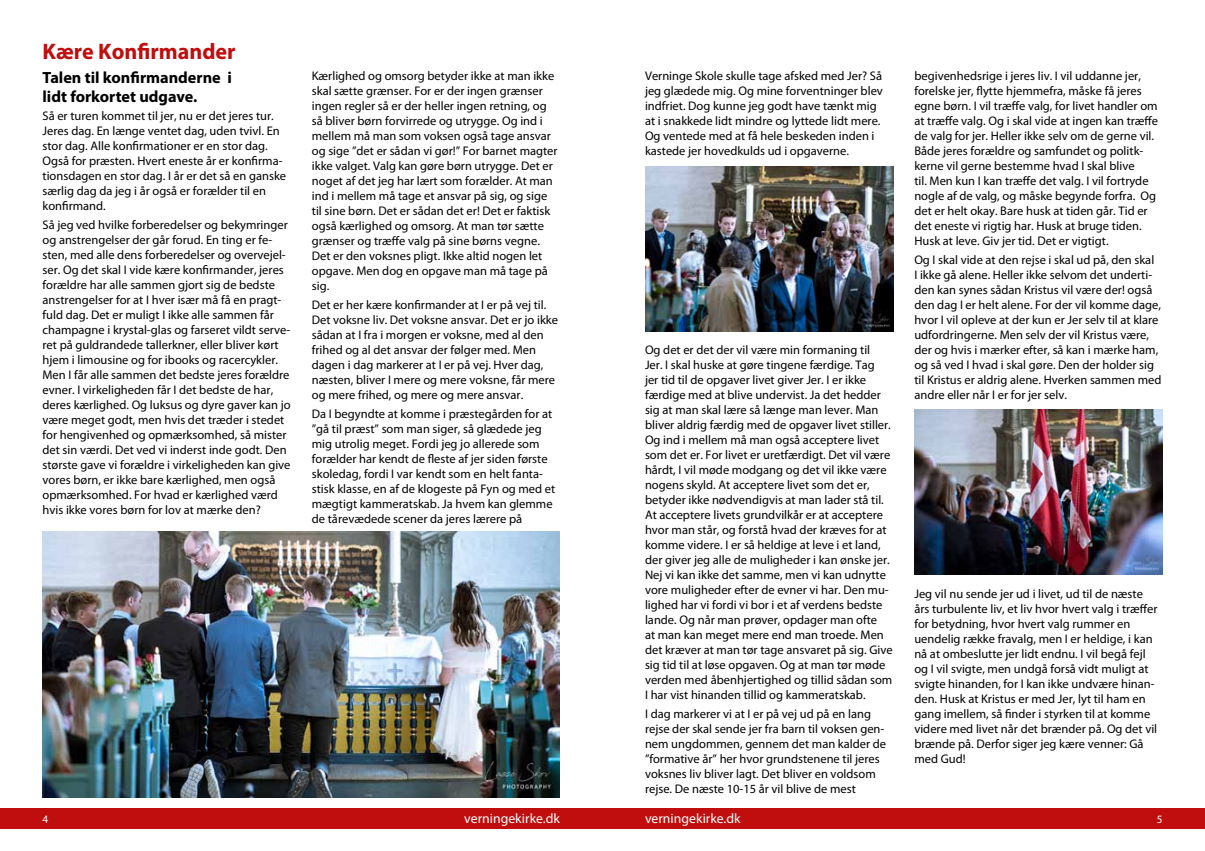
<style>
.page{position:relative;width:1205px;height:851px;background:#fff}
.page>*{position:absolute;margin:0;border:0;box-sizing:border-box;transform-origin:0 0}
.t1{font:700 22.5px "Myriad Pro";color:#c00d0d}
.t2{font:700 16.25px/18.8px "Myriad Pro";color:#000}
.t3{font:13.75px "Myriad Pro";color:#fff}
.t4{font:12.5px/15px "Myriad Pro";color:#000}
.t5{font:11.25px "Myriad Pro";color:#fff}
</style>
<div class="page">
<div style="left:602px;top:808px;width:603px;height:20px;background:#c00d0d"></div>
<div style="left:0;top:808px;width:602px;height:20px;background:#c00d0d"></div>
<img style="left:914px;top:409px;width:248px;height:166px">
<img style="left:43px;top:531px;width:517px;height:266px">
<img style="left:645px;top:167px;width:248px;height:165px">
<h1 class="t1" style="left:43px;top:37px;width:194px">Kære Konfirmander</h1>
<h2 class="t2" style="left:43px;top:68px;width:191px">Talen til konfirmanderne i lidt forkortet udgave.</h2>
<p class="t4" style="left:43px;top:108px;width:245px">Så er turen kommet til jer, nu er det jeres tur.<br>Jeres dag. En længe ventet dag, uden tvivl. En stor dag. Alle konfirmationer er en stor dag.<br>Også for præsten. Hvert eneste år er konfirma&shy;tionsdagen en stor dag. I år er det så en ganske særlig dag da jeg i år også er forælder til en konfirmand.</p>
<p class="t4" style="left:43px;top:217px;width:250px">Så jeg ved hvilke forberedelser og bekymringer og anstrengelser der går forud. En ting er fe&shy;sten, med alle dens forberedelser og overvejel&shy;ser. Og det skal I vide kære konfirmander, jeres forældre har alle sammen gjort sig de bedste anstrengelser for at I hver især må få en pragt&shy;fuld dag. Det er muligt I ikke alle sammen får champagne i krystal-glas og farseret vildt serve&shy;ret på guldrandede tallerkner, eller bliver kørt hjem i limousine og for ibooks og racercykler.<br>Men I får alle sammen det bedste jeres forældre evner. I virkeligheden får I det bedste de har, deres kærlighed. Og luksus og dyre gaver kan jo være meget godt, men hvis det træder i stedet for hengivenhed og opmærksomhed, så mister det sin værdi. Det ved vi inderst inde godt. Den største gave vi forældre i virkeligheden kan give vores børn, er ikke bare kærlighed, men også opmærksomhed. For hvad er kærlighed værd hvis ikke vores børn for lov at mærke den?</p>
<p class="t4" style="left:312px;top:68px;width:247px">Kærlighed og omsorg betyder ikke at man ikke skal sætte grænser. For er der ingen grænser ingen regler så er der heller ingen retning, og så bliver børn forvirrede og utrygge. Og ind i mellem må man som voksen også tage ansvar og sige ”det er sådan vi gør!” For barnet magter ikke valget. Valg kan gøre børn utrygge. Det er noget af det jeg har lært som forælder. At man ind i mellem må tage et ansvar på sig, og sige til sine børn. Det er sådan det er! Det er faktisk også kærlighed og omsorg. At man tør sætte grænser og træffe valg på sine børns vegne.<br>Det er den voksnes pligt. Ikke altid nogen let opgave. Men dog en opgave man må tage på sig.</p>
<p class="t4" style="left:312px;top:297px;width:248px">Det er her kære konfirmander at I er på vej til.<br>Det voksne liv. Det voksne ansvar. Det er jo ikke sådan at I fra i morgen er voksne, med al den frihed og al det ansvar der følger med. Men dagen i dag markerer at I er på vej. Hver dag, næsten, bliver I mere og mere voksne, får mere og mere frihed, og mere og mere ansvar.</p>
<p class="t4" style="left:312px;top:405px;width:245px">Da I begyndte at komme i præstegården for at ”gå til præst” som man siger, så glædede jeg mig utrolig meget. Fordi jeg jo allerede som forælder har kendt de fleste af jer siden første skoledag, fordi I var kendt som en helt fanta&shy;stisk klasse, en af de klogeste på Fyn og med et mægtigt kammeratskab. Ja hvem kan glemme de tårevædede scener da jeres lærere på</p>
<p class="t4" style="left:645px;top:68px;width:239px">Verninge Skole skulle tage afsked med Jer? Så jeg glædede mig. Og mine forventninger blev indfriet. Dog kunne jeg godt have tænkt mig at i snakkede lidt mindre og lyttede lidt mere.<br>Og ventede med at få hele beskeden inden i kastede jer hovedkulds ud i opgaverne.</p>
<p class="t4" style="left:645px;top:342px;width:249px">Og det er det der vil være min formaning til<br>Jer. I skal huske at gøre tingene færdige. Tag<br>jer tid til de opgaver livet giver Jer. I er ikke færdige med at blive undervist. Ja det hedder sig at man skal lære så længe man lever. Man bliver aldrig færdig med de opgaver livet stiller.<br>Og ind i mellem må man også acceptere livet som det er. For livet er uretfærdigt. Det vil være hårdt, I vil møde modgang og det vil ikke være nogens skyld. At acceptere livet som det er, betyder ikke nødvendigvis at man lader stå til.<br>At acceptere livets grundvilkår er at acceptere hvor man står, og forstå hvad der kræves for at komme videre. I er så heldige at leve i et land, der giver jeg alle de muligheder i kan ønske jer.<br>Nej vi kan ikke det samme, men vi kan udnytte vore muligheder efter de evner vi har. Den mu&shy;lighed har vi fordi vi bor i et af verdens bedste lande. Og når man prøver, opdager man ofte<br>at man kan meget mere end man troede. Men det kræver at man tør tage ansvaret på sig. Give sig tid til at løse opgaven. Og at man tør møde verden med åbenhjertighed og tillid sådan som I har vist hinanden tillid og kammeratskab.</p>
<p class="t4" style="left:645px;top:705px;width:243px">I dag markerer vi at I er på vej ud på en lang rejse der skal sende jer fra barn til voksen gen&shy;nem ungdommen, gennem det man kalder de ”formative år” her hvor grundstenene til jeres voksnes liv bliver lagt. Det bliver en voldsom rejse. De næste 10-15 år vil blive de mest</p>
<p class="t4" style="left:914px;top:68px;width:245px">begivenhedsrige i jeres liv. I vil uddanne jer, forelske jer, flytte hjemmefra, måske få jeres egne børn. I vil træffe valg, for livet handler om at træffe valg. Og i skal vide at ingen kan træffe de valg for jer. Heller ikke selv om de gerne vil.<br>Både jeres forældre og samfundet og politk&shy;kerne vil gerne bestemme hvad I skal blive<br>til. Men kun I kan træffe det valg. I vil fortryde nogle af de valg, og måske begynde forfra. Og det er helt okay. Bare husk at tiden går. Tid er det eneste vi rigtig har. Husk at bruge tiden.<br>Husk at leve. Giv jer tid. Det er vigtigt.</p>
<p class="t4" style="left:914px;top:252px;width:249px">Og I skal vide at den rejse i skal ud på, den skal<br>I ikke gå alene. Heller ikke selvom det underti&shy;den kan synes sådan Kristus vil være der! også den dag I er helt alene. For der vil komme dage, hvor I vil opleve at der kun er Jer selv til at klare udfordringerne. Men selv der vil Kristus være, der og hvis i mærker efter, så kan i mærke ham, og så ved I hvad i skal gøre. Den der holder sig til Kristus er aldrig alene. Hverken sammen med andre eller når I er for jer selv.</p>
<p class="t4" style="left:914px;top:585px;width:245px">Jeg vil nu sende jer ud i livet, ud til de næste års turbulente liv, et liv hvor hvert valg i træffer for betydning, hvor hvert valg rummer en uendelig række fravalg, men I er heldige, i kan nå at ombeslutte jer lidt endnu. I vil begå fejl og I vil svigte, men undgå forså vidt muligt at svigte hinanden, for I kan ikke undvære hinan&shy;den. Husk at Kristus er med Jer, lyt til ham en gang imellem, så finder i styrken til at komme videre med livet når det brænder på. Og det vil brænde på. Derfor siger jeg kære venner: Gå med Gud!</p>
<p class="t5" style="left:43px;top:812px;width:7px">4</p>
<p class="t3" style="left:464px;top:809px;width:97px">verningekirke.dk</p>
<p class="t3" style="left:645px;top:809px;width:97px">verningekirke.dk</p>
<p class="t5" style="left:1156px;top:812px;width:7px">5</p>
</div>
